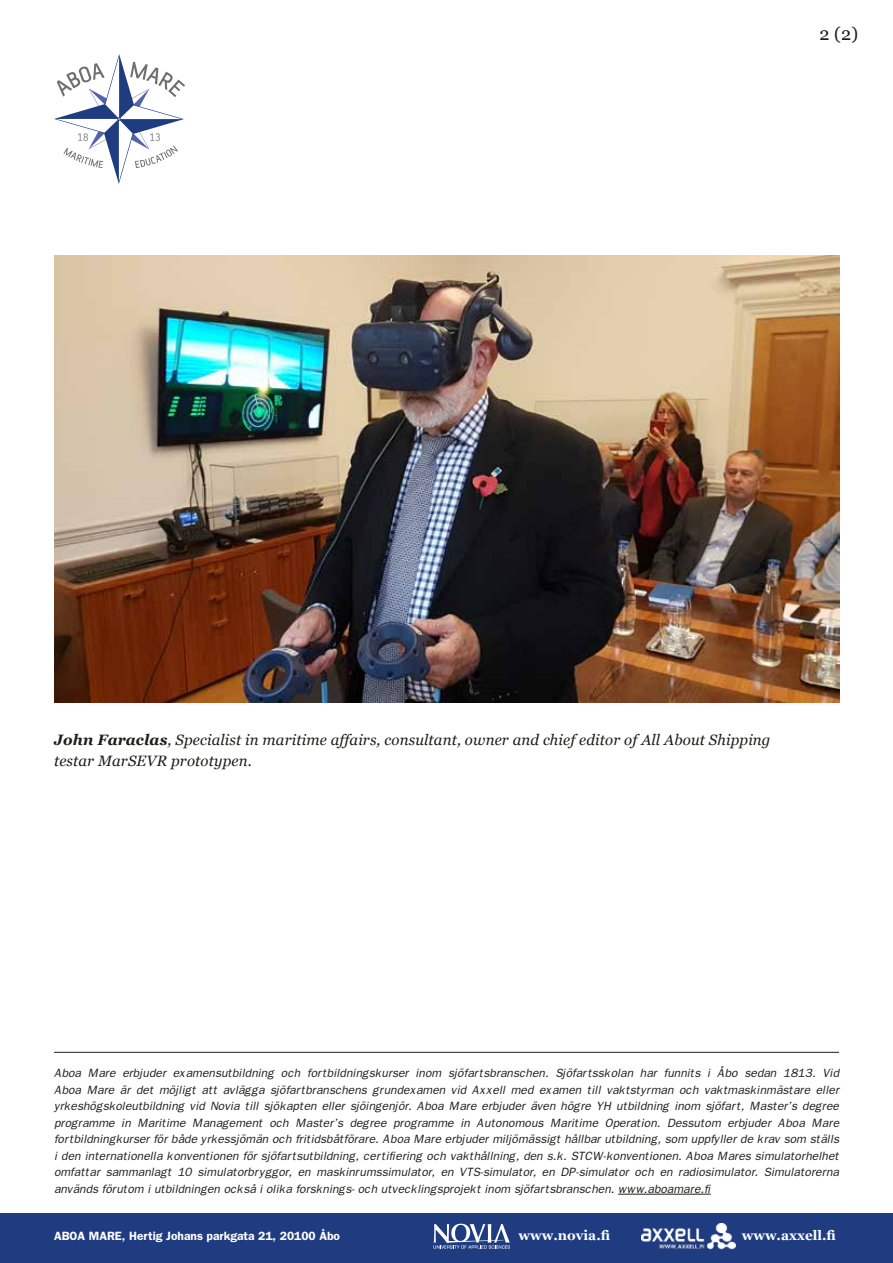
<style>
.page{position:relative;width:893px;height:1263px;background:#fff}
.page>*{position:absolute;margin:0;border:0;box-sizing:border-box;transform-origin:0 0}
.t1{font:18px "Georgia";color:#1d1d1b}
.t2{font:italic 15px/21px "Georgia";letter-spacing:.01em;color:#1d1d1b}
.t3{font:700 13.5px "Georgia";color:#fff}
.t4{font:italic 12px/16.5px "Franklin Gothic";color:#1d1d1b;text-align:justify}
.t5{font:600 12px "Franklin Gothic";color:#fff}
.s1{font-weight:700}
</style>
<div class="page">
<svg style="left:54px;top:54px;width:131px;height:130px"></svg>
<hr style="left:618px;top:1194px;width:93px;height:1px;background:#1d1d1b">
<hr style="left:54px;top:1052px;width:785px;height:1px;background:#1d1d1b">
<div style="left:0;top:1213px;width:893px;height:50px;background:#203c81"></div>
<img style="left:641px;top:1223px;width:94px;height:27px">
<svg style="left:434px;top:1224px;width:76px;height:24px"></svg>
<img style="left:54px;top:255px;width:786px;height:447px">
<h1 class="t1" style="left:819px;top:20px;width:40px">2 (2)</h1>
<p class="t2" style="left:54px;top:729px;width:718px"><span class="s1">John Faraclas</span>, Specialist in maritime affairs, consultant, owner and chief editor of All About Shipping testar MarSEVR prototypen.</p>
<p class="t4" style="left:54px;top:1065px;width:787px">Aboa Mare erbjuder examensutbildning och fortbildningskurser inom sjöfartsbranschen. Sjöfartsskolan har funnits i Åbo sedan 1813. Vid Aboa Mare är det möjligt att avlägga sjöfartbranschens grundexamen vid Axxell med examen till vaktstyrman och vaktmaskinmästare eller yrkeshögskoleutbildning vid Novia till sjökapten eller sjöingenjör. Aboa Mare erbjuder även högre YH utbildning inom sjöfart, Master’s degree programme in Maritime Management och Master’s degree programme in Autonomous Maritime Operation. Dessutom erbjuder Aboa Mare fortbildningkurser för både yrkessjömän och fritidsbåtförare. Aboa Mare erbjuder miljömässigt hållbar utbildning, som uppfyller de krav som ställs i den internationella konventionen för sjöfartsutbildning, certifiering och vakthållning, den s.k. STCW-konventionen. Aboa Mares simulatorhelhet omfattar sammanlagt 10 simulatorbryggor, en maskinrumssimulator, en VTS-simulator, en DP-simulator och en radiosimulator. Simulatorerna används förutom i utbildningen också i olika forsknings- och utvecklingsprojekt inom sjöfartsbranschen. www.aboamare.fi</p>
<p class="t5" style="left:54px;top:1229px;width:288px">ABOA MARE, Hertig Johans parkgata 21, 20100 Åbo</p>
<p class="t3" style="left:519px;top:1225px;width:93px">www.novia.fi</p>
<p class="t3" style="left:742px;top:1225px;width:96px">www.axxell.fi</p>
</div>
